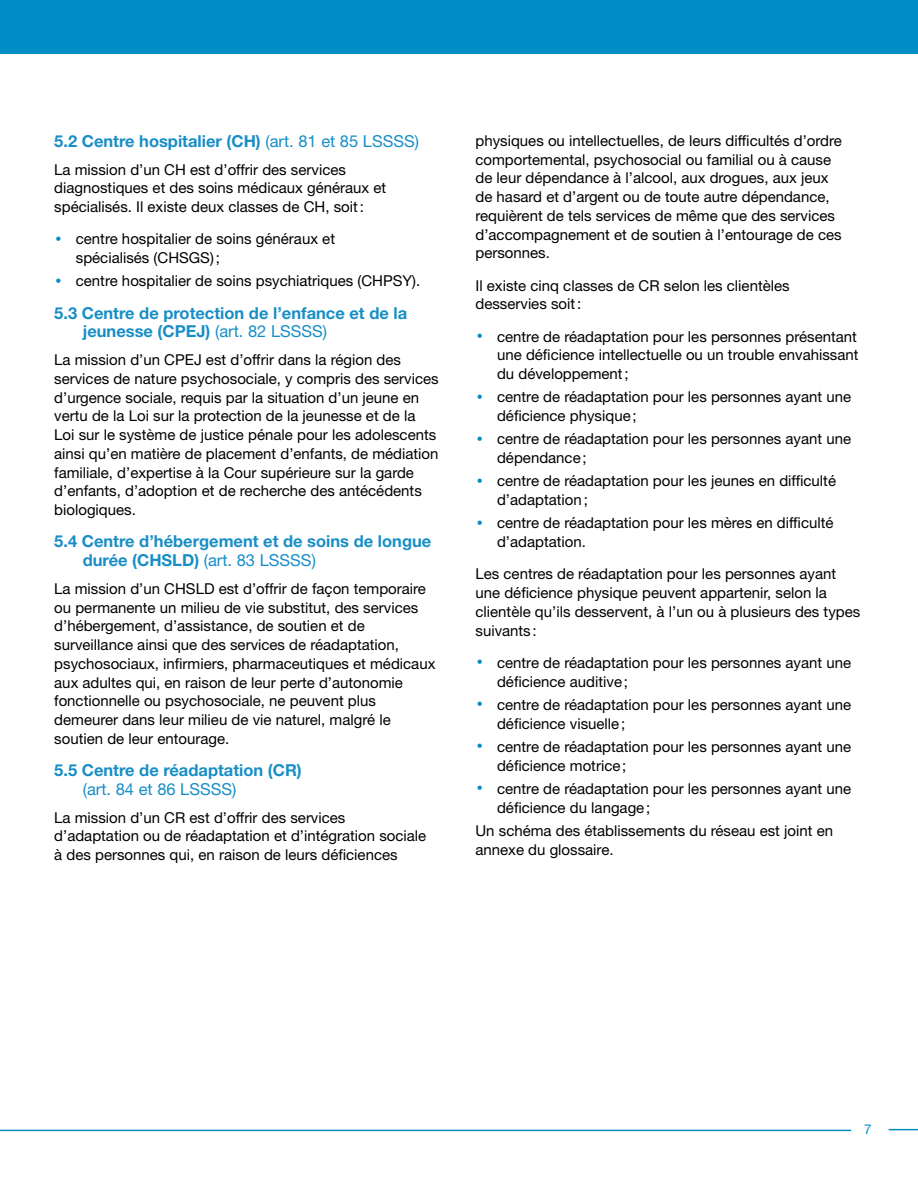
<style>
.page{position:relative;width:918px;height:1188px;background:#fff}
.page>*{position:absolute;margin:0;border:0;box-sizing:border-box;transform-origin:0 0}
.t1{font:700 16.5px/18.8px "Helvetica Neue LT Std";color:#188ec6}
.t2{font:16.5px "Helvetica Neue LT Std";color:#188ec6}
.t3{font:15px/18.8px "Helvetica Neue LT Std";color:#000}
.t4{font:13.5px "Helvetica Neue LT Std";color:#008fc3}
.s1{font-weight:400}
.s2{font-size:12px;color:#008ec6}
</style>
<div class="page">
<div style="left:0;top:0;width:918px;height:54px;background:#008ec6"></div>
<hr style="left:0;top:1130px;width:851px;height:1px;background:#008fc3">
<svg style="left:889px;top:1129px;width:29px;height:1px"></svg>
<p class="t1" style="left:54px;top:131px;width:366px">5.2 Centre hospitalier (CH) <span class="s1">(art. 81 et 85 LSSSS)</span></p>
<p class="t3" style="left:54px;top:160px;width:334px">La mission d’un CH est d’offrir des services diagnostiques et des soins médicaux généraux et spécialisés. Il existe deux classes de CH, soit:</p>
<p class="t3" style="left:76px;top:230px;width:261px;text-indent:-20px"><span class="s2">•</span> centre hospitalier de soins généraux et spécialisés (CHSGS);</p>
<p class="t3" style="left:56px;top:272px;width:366px"><span class="s2">•</span> centre hospitalier de soins psychiatriques (CHPSY).</p>
<p class="t1" style="left:83px;top:303px;width:326px;text-indent:-28px">5.3 Centre de protection de l’enfance et de la jeunesse (CPEJ) <span class="s1">(art. 82 LSSSS)</span></p>
<p class="t3" style="left:54px;top:350px;width:386px">La mission d’un CPEJ est d’offrir dans la région des services de nature psychosociale, y compris des services d’urgence sociale, requis par la situation d’un jeune en vertu de la Loi sur la protection de la jeunesse et de la Loi sur le système de justice pénale pour les adolescents ainsi qu’en matière de placement d’enfants, de médiation familiale, d’expertise à la Cour supérieure sur la garde d’enfants, d’adoption et de recherche des antécédents biologiques.</p>
<p class="t1" style="left:83px;top:532px;width:350px;text-indent:-28px">5.4 Centre d’hébergement et de soins de longue durée (CHSLD) <span class="s1">(art. 83 LSSSS)</span></p>
<p class="t3" style="left:54px;top:579px;width:383px">La mission d’un CHSLD est d’offrir de façon temporaire ou permanente un milieu de vie substitut, des services d’hébergement, d’assistance, de soutien et de surveillance ainsi que des services de réadaptation, psychosociaux, infirmiers, pharmaceutiques et médicaux aux adultes qui, en raison de leur perte d’autonomie fonctionnelle ou psychosociale, ne peuvent plus demeurer dans leur milieu de vie naturel, malgré le soutien de leur entourage.</p>
<p class="t1" style="left:54px;top:761px;width:249px">5.5 Centre de réadaptation (CR)</p>
<p class="t2" style="left:83px;top:779px;width:155px">(art. 84 et 86 LSSSS)</p>
<p class="t3" style="left:54px;top:808px;width:374px">La mission d’un CR est d’offrir des services d’adaptation ou de réadaptation et d’intégration sociale à des personnes qui, en raison de leurs déficiences</p>
<p class="t3" style="left:476px;top:131px;width:368px">physiques ou intellectuelles, de leurs difficultés d’ordre comportemental, psychosocial ou familial ou à cause de leur dépendance à l’alcool, aux drogues, aux jeux de hasard et d’argent ou de toute autre dépendance, requièrent de tels services de même que des services d’accompagnement et de soutien à l’entourage de ces personnes.</p>
<p class="t3" style="left:476px;top:276px;width:316px">Il existe cinq classes de CR selon les clientèles desservies soit:</p>
<p class="t3" style="left:497px;top:327px;width:363px;text-align:justify;text-indent:-20px"><span class="s2">•</span> centre de réadaptation pour les personnes présentant une déficience intellectuelle ou un trouble envahissant du développement;</p>
<p class="t3" style="left:497px;top:387px;width:355px;text-indent:-20px"><span class="s2">•</span> centre de réadaptation pour les personnes ayant une déficience physique;</p>
<p class="t3" style="left:497px;top:429px;width:355px;text-indent:-20px"><span class="s2">•</span> centre de réadaptation pour les personnes ayant une dépendance;</p>
<p class="t3" style="left:497px;top:471px;width:340px;text-indent:-20px"><span class="s2">•</span> centre de réadaptation pour les jeunes en difficulté d’adaptation;</p>
<p class="t3" style="left:497px;top:513px;width:338px;text-indent:-20px"><span class="s2">•</span> centre de réadaptation pour les mères en difficulté d’adaptation.</p>
<p class="t3" style="left:476px;top:564px;width:386px">Les centres de réadaptation pour les personnes ayant une déficience physique peuvent appartenir, selon la clientèle qu’ils desservent, à l’un ou à plusieurs des types suivants:</p>
<p class="t3" style="left:497px;top:653px;width:355px;text-indent:-20px"><span class="s2">•</span> centre de réadaptation pour les personnes ayant une déficience auditive;</p>
<p class="t3" style="left:497px;top:695px;width:355px;text-indent:-20px"><span class="s2">•</span> centre de réadaptation pour les personnes ayant une déficience visuelle;</p>
<p class="t3" style="left:497px;top:737px;width:355px;text-indent:-20px"><span class="s2">•</span> centre de réadaptation pour les personnes ayant une déficience motrice;</p>
<p class="t3" style="left:497px;top:779px;width:355px;text-indent:-20px"><span class="s2">•</span> centre de réadaptation pour les personnes ayant une déficience du langage;</p>
<p class="t3" style="left:476px;top:821px;width:359px">Un schéma des établissements du réseau est joint en annexe du glossaire.</p>
<p class="t4" style="left:864px;top:1121px;width:9px">7</p>
</div>
